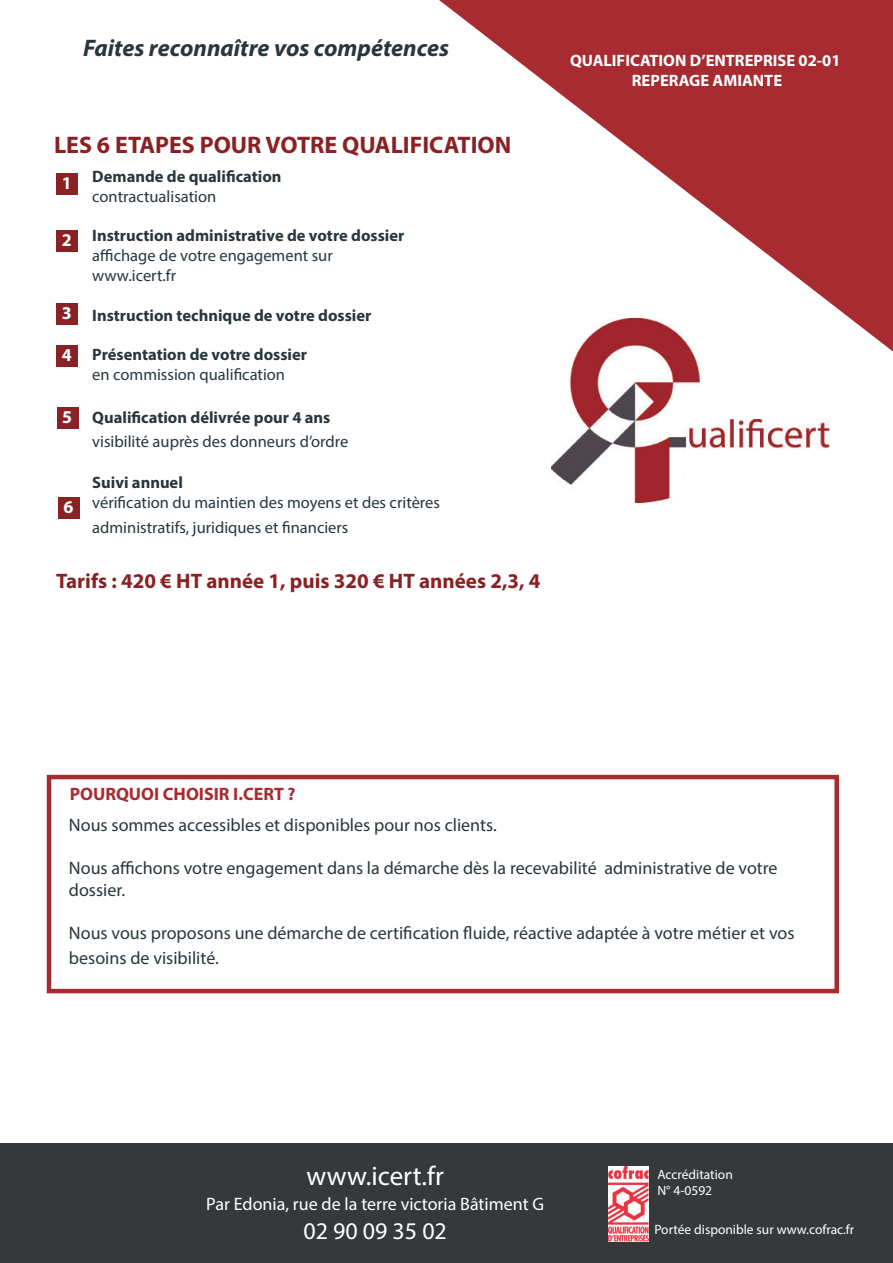
<style>
.page{position:relative;width:893px;height:1263px;background:#fff}
.page>*{position:absolute;margin:0;border:0;box-sizing:border-box;transform-origin:0 0}
.t1{font:27px "Myriad Pro";color:#fff}
.t2{font:700 24px "Myriad Pro";color:#8a2124}
.t3{font:italic 700 24px "Myriad Pro";color:#29363d}
.t4{font:24px "Myriad Pro";color:#fff}
.t5{font:700 21px "Myriad Pro";color:#8a2124}
.t6{font:18px/21.6px "Myriad Pro";color:#29363d}
.t7{font:18px "Myriad Pro";color:#fff}
.t8{font:700 18px "Myriad Pro";color:#a72b30}
.t9{font:700 18px "Myriad Pro";color:#fff}
.t10{font:16.5px/19.8px "Myriad Pro";color:#29363d}
.t11{font:700 16.5px "Myriad Pro";color:#29363d}
.t12{font:700 16.5px/19.8px "Myriad Pro";color:#fff;text-align:center}
.t13{font:13.5px/16.2px "Myriad Pro";color:#fff}
</style>
<div class="page">
<div style="left:0;top:1143px;width:893px;height:120px;background:#36393c"></div>
<svg style="left:439px;top:0;width:454px;height:352px;fill:#a72b30"></svg>
<img style="left:552px;top:318px;width:284px;height:184px">
<div style="left:56px;top:174px;width:21px;height:21px;background:#8a2124"></div>
<div style="left:56px;top:230px;width:22px;height:22px;background:#8a2124"></div>
<div style="left:56px;top:303px;width:22px;height:22px;background:#8a2124"></div>
<div style="left:58px;top:408px;width:21px;height:21px;background:#8a2124"></div>
<div style="left:57px;top:345px;width:21px;height:22px;background:#8a2124"></div>
<div style="left:58px;top:497px;width:21px;height:21px;background:#8a2124"></div>
<img style="left:608px;top:1167px;width:41px;height:74px">
<div style="left:686px;top:450px;width:150px;height:42px;background:#fff"></div>
<div style="left:700px;top:358px;width:149px;height:61px;background:#fff"></div>
<div style="left:47px;top:775px;width:792px;height:218px;border:4px solid #a72b30"></div>
<h2 class="t3" style="left:83px;top:33px;width:367px">Faites reconnaître vos compétences</h2>
<h2 class="t2" style="left:54px;top:129px;width:459px">LES 6 ETAPES POUR VOTRE QUALIFICATION</h2>
<p class="t11" style="left:92px;top:166px;width:191px">Demande de qualification</p>
<p class="t10" style="left:92px;top:186px;width:125px">contractualisation</p>
<p class="t11" style="left:92px;top:225px;width:314px">Instruction administrative de votre dossier</p>
<p class="t10" style="left:92px;top:246px;width:242px">affichage de votre engagement sur www.icert.fr</p>
<p class="t11" style="left:92px;top:304px;width:281px">Instruction technique de votre dossier</p>
<p class="t11" style="left:92px;top:344px;width:216px">Présentation de votre dossier</p>
<p class="t10" style="left:92px;top:364px;width:194px">en commission qualification</p>
<p class="t11" style="left:92px;top:407px;width:240px">Qualification délivrée pour 4 ans</p>
<p class="t10" style="left:92px;top:431px;width:257px">visibilité auprès des donneurs d’ordre</p>
<p class="t11" style="left:92px;top:472px;width:92px">Suivi annuel</p>
<p class="t10" style="left:92px;top:489px;width:349px;line-height:25.2px">vérification du maintien des moyens et des critères administratifs, juridiques et financiers</p>
<p class="t5" style="left:56px;top:567px;width:486px">Tarifs : 420 € HT année 1, puis 320 € HT années 2,3, 4</p>
<p class="t9" style="left:62px;top:171px;width:11px">1</p>
<p class="t9" style="left:62px;top:228px;width:11px">2</p>
<p class="t9" style="left:62px;top:301px;width:11px">3</p>
<p class="t9" style="left:62px;top:343px;width:11px">4</p>
<p class="t9" style="left:62px;top:406px;width:11px">5</p>
<p class="t9" style="left:63px;top:495px;width:11px">6</p>
<p class="t12" style="left:570px;top:50px;width:272px">QUALIFICATION D’ENTREPRISE 02-01<br>REPERAGE AMIANTE</p>
<p class="t8" style="left:70px;top:782px;width:227px">POURQUOI CHOISIR I.CERT ?</p>
<p class="t6" style="left:69px;top:814px;width:429px">Nous sommes accessibles et disponibles pour nos clients.</p>
<p class="t6" style="left:69px;top:857px;width:710px">Nous affichons votre engagement dans la démarche dès la recevabilité administrative de votre dossier.</p>
<p class="t6" style="left:69px;top:920px;width:727px;line-height:25.2px">Nous vous proposons une démarche de certification fluide, réactive adaptée à votre métier et vos besoins de visibilité.</p>
<h1 class="t1" style="left:307px;top:1159px;width:139px">www.icert.fr</h1>
<p class="t7" style="left:206px;top:1193px;width:339px">Par Edonia, rue de la terre victoria Bâtiment G</p>
<h2 class="t4" style="left:303px;top:1216px;width:145px">02 90 09 35 02</h2>
<p class="t13" style="left:657px;top:1166px;width:77px">Accréditation<br>N° 4-0592</p>
<p class="t13" style="left:654px;top:1221px;width:201px">Portée disponible sur www.cofrac.fr</p>
</div>
